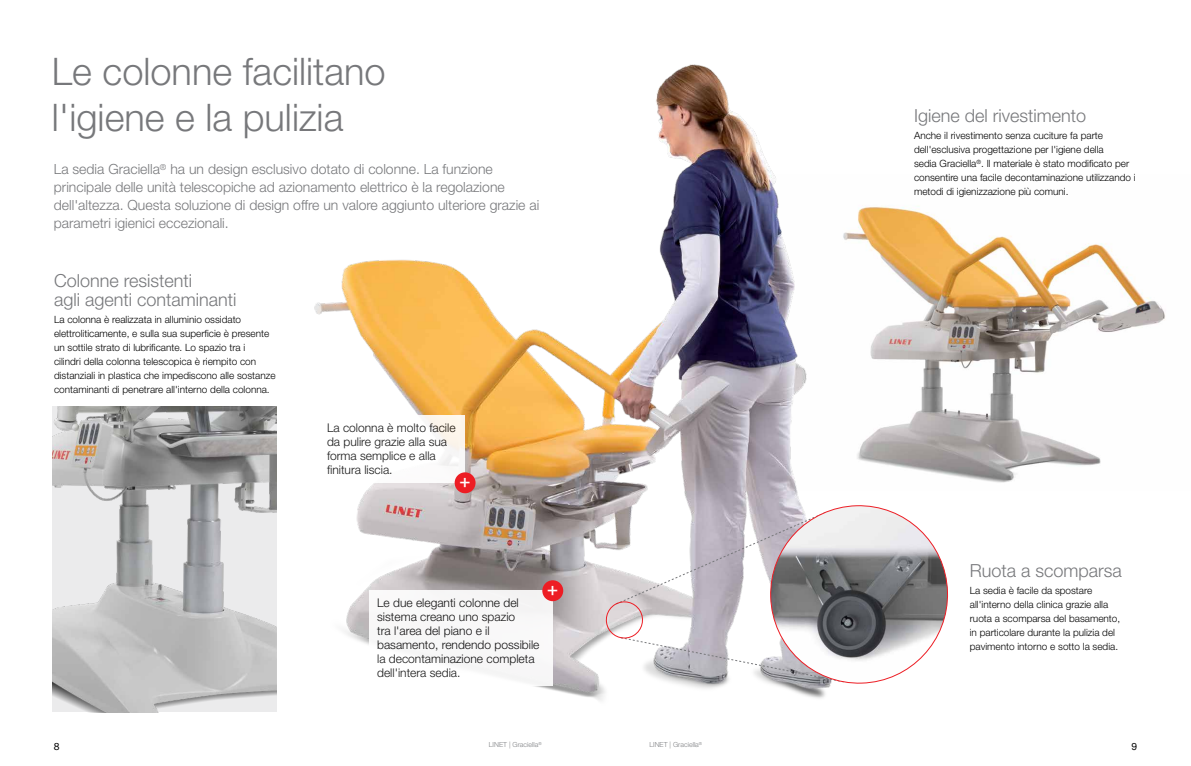
<style>
.page{position:relative;width:1191px;height:766px;background:#fff}
.page>*{position:absolute;margin:0;border:0;box-sizing:border-box;transform-origin:0 0}
.t1{font:300 38px/46px "Helvetica Neue LT Pro";color:#77787b}
.t2{font:19.8px "GT America";color:#fff}
.t3{font:300 18px/19px "Helvetica Neue LT Pro";color:#77787b}
.t4{font:300 14px/18px "Helvetica Neue LT Pro";color:#77787b}
.t5{font:300 12px/14px "Helvetica Neue LT Pro";color:#000}
.t6{font:300 10px/14px "Helvetica Neue LT Pro";color:#000}
.t7{font:10px "GT America";color:#000}
.t8{font:300 7px "Helvetica Neue LT Pro";color:#808285}
.t9{font:300 4.1px "Helvetica Neue LT Pro";color:#808285}
</style>
<div class="page">
<img style="left:881px;top:207px;width:284px;height:276px">
<img style="left:314px;top:64px;width:567px;height:637px">
<img style="left:53px;top:406px;width:224px;height:305px">
<div style="left:318px;top:415px;width:147px;height:67px;background:#fff"></div>
<div style="left:454px;top:472px;width:21px;height:21px;background:#ed1d24;border-radius:50%"></div>
<div style="left:369px;top:590px;width:183px;height:95px;background:#f8f7f7"></div>
<div style="left:542px;top:580px;width:21px;height:21px;background:#ed1d24;border-radius:50%"></div>
<svg style="left:603px;top:504px;width:345px;height:180px"></svg>
<h1 class="t1" style="left:52px;top:48px;width:335px">Le colonne facilitano l'igiene e la pulizia</h1>
<p class="t4" style="left:54px;top:160px;width:487px">La sedia Graciella<sup>®</sup> ha un design esclusivo dotato di colonne. La funzione principale delle unità telescopiche ad azionamento elettrico è la regolazione dell'altezza. Questa soluzione di design offre un valore aggiunto ulteriore grazie ai parametri igienici eccezionali.</p>
<h3 class="t3" style="left:54px;top:271px;width:184px">Colonne resistenti<br>agli agenti contaminanti</h3>
<p class="t6" style="left:54px;top:312px;width:223px">La colonna è realizzata in alluminio ossidato elettroliticamente, e sulla sua superficie è presente un sottile strato di lubrificante. Lo spazio tra i<br>cilindri della colonna telescopica è riempito con distanziali in plastica che impediscono alle sostanze contaminanti di penetrare all'interno della colonna.</p>
<p class="t5" style="left:327px;top:420px;width:130px">La colonna è molto facile da pulire grazie alla sua forma semplice e alla finitura liscia.</p>
<h2 class="t2" style="left:459px;top:470px;width:14px">+</h2>
<p class="t5" style="left:377px;top:595px;width:164px">Le due eleganti colonne del sistema creano uno spazio<br>tra l'area del piano e il basamento, rendendo possibile la decontaminazione completa dell'intera sedia.</p>
<h2 class="t2" style="left:546px;top:577px;width:14px">+</h2>
<h3 class="t3" style="left:914px;top:106px;width:174px">Igiene del rivestimento</h3>
<p class="t6" style="left:914px;top:128px;width:223px">Anche il rivestimento senza cuciture fa parte dell'esclusiva progettazione per l'igiene della<br>sedia Graciella<sup>®</sup>. Il materiale è stato modificato per consentire una facile decontaminazione utilizzando i metodi di igienizzazione più comuni.</p>
<h3 class="t3" style="left:969px;top:560px;width:154px">Ruota a scomparsa</h3>
<p class="t6" style="left:969px;top:582px;width:152px">La sedia è facile da spostare all'interno della clinica grazie alla ruota a scomparsa del basamento, in particolare durante la pulizia del pavimento intorno e sotto la sedia.</p>
<p class="t7" style="left:54px;top:740px;width:7px">8</p>
<p class="t8" style="left:649px;top:739px;width:51px">LINET | Graciella</p>
<p class="t7" style="left:1131px;top:740px;width:7px">9</p>
<p class="t8" style="left:489px;top:739px;width:54px">LINET | Graciella<sup>®</sup></p>
<p class="t9" style="left:699px;top:740px;width:5px">®</p>
</div>
